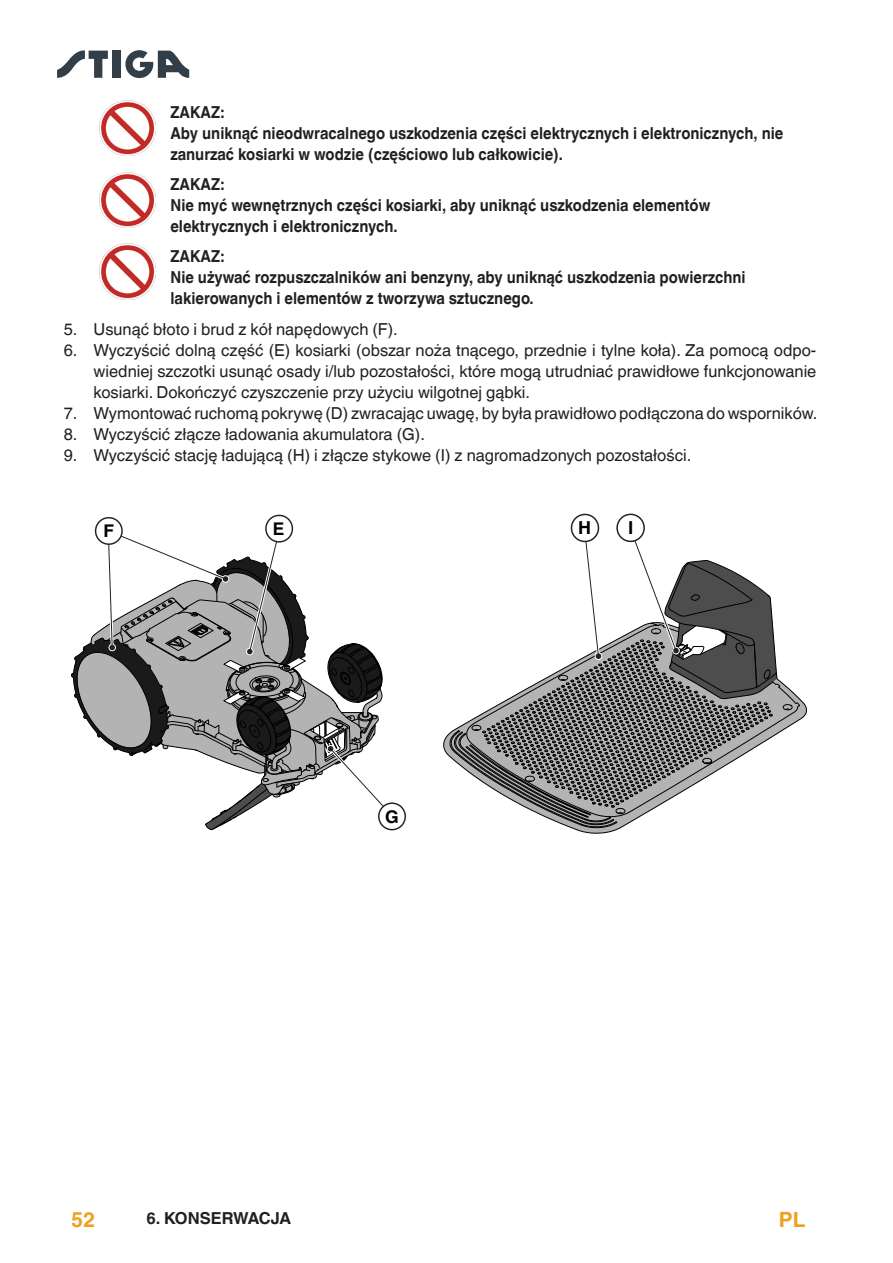
<style>
.page{position:relative;width:893px;height:1263px;background:#fff}
.page>*{position:absolute;margin:0;border:0;box-sizing:border-box;transform-origin:0 0}
.t1{font:700 21px "Helvetica World";color:#eea11d}
.t2{font:700 17.85px "Helvetica World";color:#000}
.t3{font:700 17.55px "Helvetica World";color:#000}
.t4{font:16.5px/21px "Helvetica World";color:#231f20;text-align:justify}
.Testo_ATT_AVV_NOTE{font:700 16.5px/21px "Helvetica World";color:#231f20;scale:.9 1}
.Testo_ATT_AVV_NOTE-2{font:700 16.5px "Helvetica World";color:#231f20}
</style>
<div class="page">
<div style="left:113px;top:51px;width:8px;height:27px;background:#323e48"></div>
<svg style="left:57px;top:50px;width:51px;height:28px"></svg>
<svg style="left:125px;top:50px;width:64px;height:28px"></svg>
<img style="left:100px;top:100px;width:56px;height:56px">
<img style="left:100px;top:172px;width:56px;height:56px">
<img style="left:100px;top:244px;width:56px;height:56px">
<svg style="left:96px;top:518px;width:26px;height:26px"></svg>
<div style="left:95px;top:517px;width:28px;height:28px;border:1px solid #28201e;border-radius:50%"></div>
<svg style="left:379px;top:803px;width:26px;height:27px"></svg>
<div style="left:378px;top:802px;width:28px;height:28px;border:1px solid #28201e;border-radius:50%"></div>
<svg style="left:71px;top:525px;width:326px;height:305px"></svg>
<div style="left:266px;top:515px;width:26px;height:27px;background:#fff;border-radius:50%"></div>
<div style="left:265px;top:515px;width:28px;height:28px;border:1px solid #28201e;border-radius:50%"></div>
<svg style="left:443px;top:699px;width:364px;height:135px"></svg>
<svg style="left:617px;top:514px;width:27px;height:27px"></svg>
<div style="left:616px;top:514px;width:29px;height:28px;border:1px solid #28201e;border-radius:50%"></div>
<svg style="left:450px;top:524px;width:350px;height:304px"></svg>
<div style="left:571px;top:514px;width:27px;height:27px;background:#fff;border-radius:50%"></div>
<div style="left:571px;top:514px;width:28px;height:28px;border:1px solid #28201e;border-radius:50%"></div>
<p class="Testo_ATT_AVV_NOTE" style="left:170px;top:102px;width:61px">ZAKAZ:</p>
<p class="Testo_ATT_AVV_NOTE" style="left:170px;top:123px;width:682px">Aby uniknąć nieodwracalnego uszkodzenia części elektrycznych i elektronicznych, nie zanurzać kosiarki w wodzie (częściowo lub całkowicie).</p>
<p class="Testo_ATT_AVV_NOTE" style="left:170px;top:174px;width:61px">ZAKAZ:</p>
<p class="Testo_ATT_AVV_NOTE" style="left:170px;top:195px;width:601px">Nie myć wewnętrznych części kosiarki, aby uniknąć uszkodzenia elementów elektrycznych i elektronicznych.</p>
<p class="Testo_ATT_AVV_NOTE" style="left:170px;top:246px;width:61px">ZAKAZ:</p>
<p class="Testo_ATT_AVV_NOTE" style="left:170px;top:267px;width:641px">Nie używać rozpuszczalników ani benzyny, aby uniknąć uszkodzenia powierzchni lakierowanych i elementów z tworzywa sztucznego.</p>
<p class="t4" style="left:64px;top:319px;width:336px">5. Usunąć błoto i brud z kół napędowych (F).</p>
<p class="t4" style="left:94px;top:340px;width:724px;text-indent:-30px">6. Wyczyścić dolną część (E) kosiarki (obszar noża tnącego, przednie i tylne koła). Za pomocą odpo&shy;wiedniej szczotki usunąć osady i/lub pozostałości, które mogą utrudniać prawidłowe funkcjonowanie kosiarki. Dokończyć czyszczenie przy użyciu wilgotnej gąbki.</p>
<p class="t4" style="left:64px;top:403px;width:755px">7. Wymontować ruchomą pokrywę (D) zwracając uwagę, by była prawidłowo podłączona do wsporników.</p>
<p class="t4" style="left:64px;top:424px;width:363px">8. Wyczyścić złącze ładowania akumulatora (G).</p>
<p class="t4" style="left:64px;top:445px;width:629px">9. Wyczyścić stację ładującą (H) i złącze stykowe (I) z nagromadzonych pozostałości.</p>
<p class="t3" style="left:103px;top:521px;width:12px">F</p>
<p class="t3" style="left:273px;top:518px;width:13px">E</p>
<p class="t2" style="left:578px;top:518px;width:14px">H</p>
<p class="t2" style="left:628px;top:518px;width:7px">I</p>
<p class="t3" style="left:385px;top:806px;width:15px">G</p>
<p class="t1" style="left:71px;top:1208px;width:26px">52</p>
<p class="Testo_ATT_AVV_NOTE-2" style="left:146px;top:1209px;width:42px">6. Konserwacja</p>
<p class="t1" style="left:779px;top:1208px;width:28px">PL</p>
</div>
